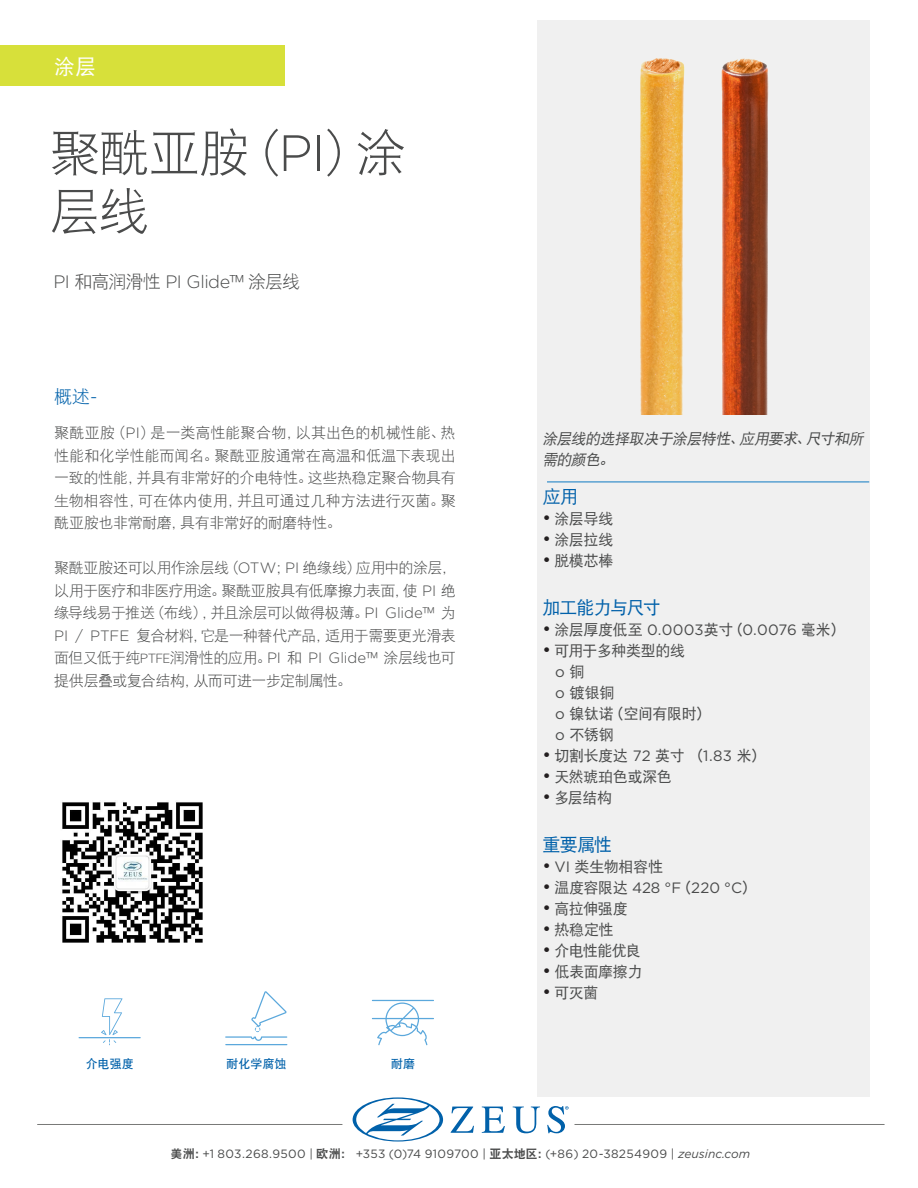
<style>
.page{position:relative;width:918px;height:1188px;background:#fff}
.page>*{position:absolute;margin:0;border:0;box-sizing:border-box;transform-origin:0 0}
.Zeus-H1{font:51px/58.5px "DFP Hei W3";letter-spacing:-.025em;color:#4a4b4b}
.Zeus-Body-Copy{font:21px "DFP Hei W5";color:#fff}
.t1{font:300 18px "Gotham";letter-spacing:-.025em;color:#4a4b4b}
.t2{font:18px "DFP Hei W5";letter-spacing:-.06em;color:#0161aa}
.Zeus-Body-Copy-2{font:18px "DFP Hei W3";color:#0161aa}
.t3{font:15px/22.5px "DFP Hei W3";letter-spacing:-.025em;color:#4a4b4b;text-align:justify}
.t4{font:15px "DFP Hei W5";letter-spacing:-.025em;color:#4a4b4b}
.t5{font:italic 15px/21px "DFP Hei W5";color:#4a4b4b}
.t6{font:15px "Gotham";letter-spacing:-.005em;color:#4a4b4b}
.t7{font:12px "Gotham";letter-spacing:.025em;color:#4a4b4b}
.t8{font:12px "DFP Hei W7";color:#0161aa}
.s1{font-family:"Gotham";font-weight:300}
.s2{font-family:"DFP Hei W3";font-weight:400}
.s3{font-family:"Gotham";font-size:18px;color:#231f20}
.s4{font-family:"Gotham"}
.s5{font-family:"DFP Hei W5"}
.s6{font-size:18px;color:#231f20}
.s7{font-family:"DFP Hei W9";color:#4b4c4c}
.s8{font-style:italic}
</style>
<div class="page">
<svg style="left:79px;top:998px;width:62px;height:47px"></svg>
<svg style="left:372px;top:1000px;width:62px;height:45px"></svg>
<svg style="left:225px;top:991px;width:62px;height:54px"></svg>
<div style="left:537px;top:21px;width:332px;height:1076px;background:#f0f0f0"></div>
<img style="left:640px;top:58px;width:129px;height:357px">
<div style="left:0;top:46px;width:284px;height:40px;background:#d7e03a"></div>
<hr style="left:547px;top:481px;width:322px;height:2px;background:#59a1d1">
<hr style="left:575px;top:1124px;width:309px;height:1px;background:#797a78">
<svg style="left:451px;top:1107px;width:23px;height:26px"></svg>
<svg style="left:482px;top:1107px;width:23px;height:26px"></svg>
<svg style="left:513px;top:1107px;width:27px;height:26px"></svg>
<svg style="left:353px;top:1097px;width:90px;height:45px"></svg>
<svg style="left:547px;top:1106px;width:22px;height:27px"></svg>
<hr style="left:38px;top:1124px;width:304px;height:1px;background:#797a78">
<img style="left:62px;top:801px;width:141px;height:142px">
<p class="Zeus-Body-Copy" style="left:54px;top:55px;width:43px">涂层</p>
<p class="Zeus-H1" style="left:49px;top:123px;width:359px">聚酰亚胺（<span class="s1">PI</span>）涂层线</p>
<p class="t1" style="left:53px;top:270px;width:248px">PI <span class="s2">和高润滑性</span> PI Glide<span class="s2">™ 涂层线</span></p>
<p class="Zeus-Body-Copy-2" style="left:54px;top:387px;width:45px">概述<span class="s1">-</span></p>
<p class="t3" style="left:54px;top:422px;width:403px">聚酰亚胺（<span class="s1">PI</span>）是一类高性能聚合物，以其出色的机械性能、热性能和化学性能而闻名。聚酰亚胺通常在高温和低温下表现出一致的性能，并具有非常好的介电特性。这些热稳定聚合物具有生物相容性，可在体内使用，并且可通过几种方法进行灭菌。聚酰亚胺也非常耐磨，具有非常好的耐磨特性。</p>
<p class="t3" style="left:54px;top:557px;width:403px">聚酰亚胺还可以用作涂层线（<span class="s1">OTW</span>；<span class="s1">PI</span> 绝缘线）应用中的涂层，以用于医疗和非医疗用途。聚酰亚胺具有低摩擦力表面，使 <span class="s1">PI</span> 绝缘导线易于推送（布线），并且涂层可以做得极薄。<span class="s1">PI Glide</span>™ 为<span class="s1">PI / PTFE</span> 复合材料，它是一种替代产品，适用于需要更光滑表面但又低于纯PTFE润滑性的应用。<span class="s1">PI</span> 和 <span class="s1">PI Glide</span>™ 涂层线也可提供层叠或复合结构，从而可进一步定制属性。</p>
<p class="t8" style="left:86px;top:1057px;width:49px">介电强度</p>
<p class="t8" style="left:227px;top:1057px;width:61px">耐化学腐蚀</p>
<p class="t8" style="left:391px;top:1057px;width:25px">耐磨</p>
<p class="t5" style="left:542px;top:428px;width:325px">涂层线的选择取决于涂层特性、应用要求、尺寸和所需的颜色。</p>
<p class="t2" style="left:542px;top:487px;width:37px">应用</p>
<p class="t4" style="left:542px;top:511px;width:73px"><span class="s3">•</span> 涂层导线</p>
<p class="t4" style="left:542px;top:532px;width:73px"><span class="s3">•</span> 涂层拉线</p>
<p class="t4" style="left:542px;top:553px;width:73px"><span class="s3">•</span> 脱模芯棒</p>
<p class="t2" style="left:542px;top:598px;width:120px">加工能力与尺寸</p>
<p class="t4" style="left:542px;top:622px;width:304px"><span class="s3">•</span> 涂层厚度低至 <span class="s4">0.0003</span>英寸（<span class="s4">0.0076</span> 毫米）</p>
<p class="t4" style="left:542px;top:643px;width:144px"><span class="s3">•</span> 可用于多种类型的线</p>
<p class="t6" style="left:555px;top:662px;width:31px">o <span class="s5">铜</span></p>
<p class="t4" style="left:555px;top:685px;width:61px"><span class="s4">o</span> 镀银铜</p>
<p class="t4" style="left:555px;top:706px;width:157px"><span class="s4">o</span> 镍钛诺（空间有限时）</p>
<p class="t4" style="left:555px;top:727px;width:60px"><span class="s4">o</span> 不锈钢</p>
<p class="t4" style="left:542px;top:748px;width:225px"><span class="s3">•</span> 切割长度达 <span class="s4">72</span> 英寸（<span class="s4">1.83</span> 米）</p>
<p class="t4" style="left:542px;top:769px;width:131px"><span class="s3">•</span> 天然琥珀色或深色</p>
<p class="t4" style="left:542px;top:790px;width:71px"><span class="s3">•</span> 多层结构</p>
<p class="t2" style="left:542px;top:835px;width:71px">重要属性</p>
<p class="t4" style="left:542px;top:859px;width:122px"><span class="s3">•</span> <span class="s4">VI</span> 类生物相容性</p>
<p class="t6" style="left:542px;top:878px;width:215px"><span class="s6">•</span> <span class="s5">温度容限达</span> 428 °F<span class="s5">（</span>220 °C<span class="s5">）</span></p>
<p class="t4" style="left:542px;top:901px;width:87px"><span class="s3">•</span> 高拉伸强度</p>
<p class="t4" style="left:542px;top:922px;width:73px"><span class="s3">•</span> 热稳定性</p>
<p class="t4" style="left:542px;top:943px;width:100px"><span class="s3">•</span> 介电性能优良</p>
<p class="t4" style="left:542px;top:964px;width:102px"><span class="s3">•</span> 低表面摩擦力</p>
<p class="t4" style="left:542px;top:985px;width:58px"><span class="s3">•</span> 可灭菌</p>
<p class="t7" style="left:171px;top:1146px;width:581px"><span class="s7">美洲：</span>+1 803.268.9500 | <span class="s7">欧洲：</span> +353 (0)74 9109700 | <span class="s7">亚太地区：</span>(+86) 20-38254909 | <span class="s8">zeusinc.com</span></p>
</div>
